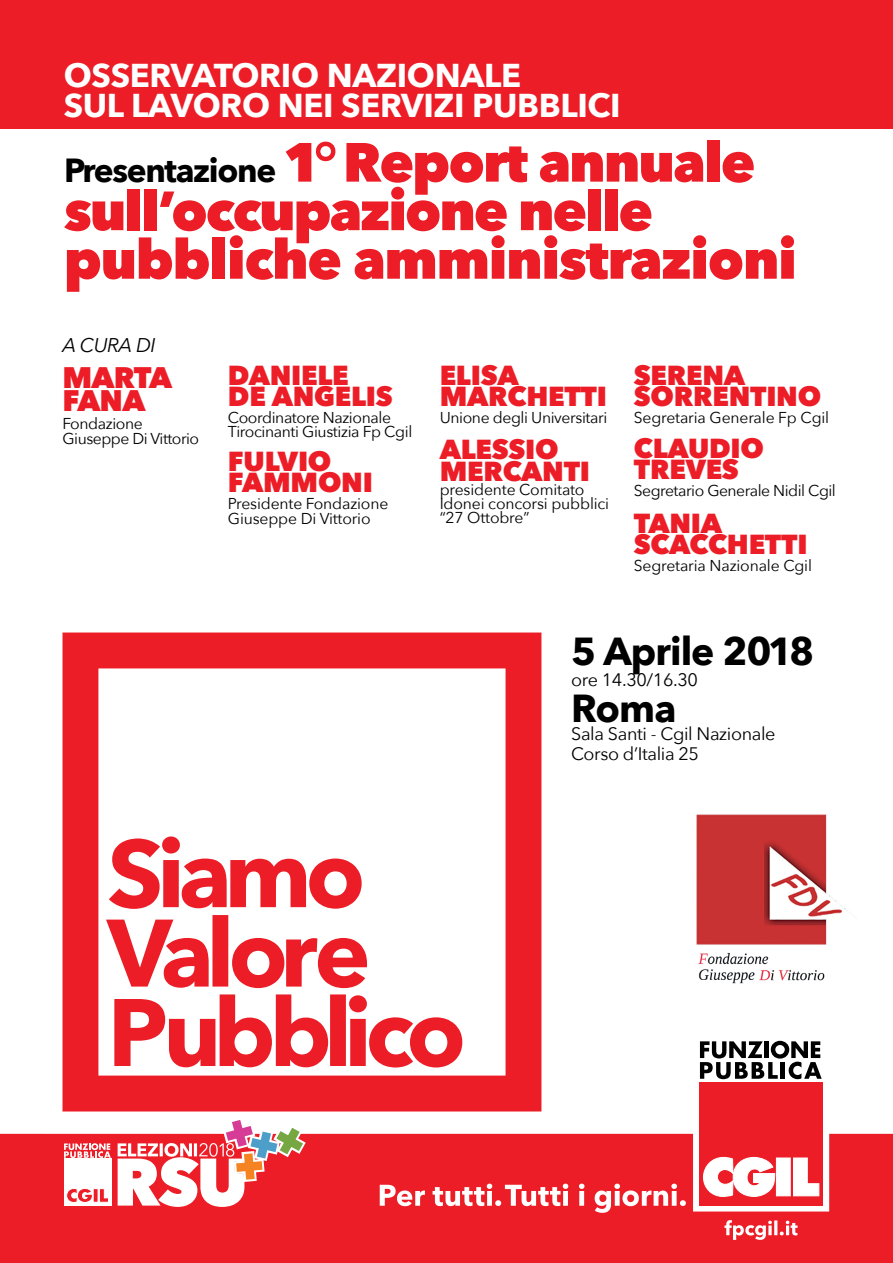
<style>
.page{position:relative;width:893px;height:1263px;background:#fff}
.page>*{position:absolute;margin:0;border:0;box-sizing:border-box;transform-origin:0 0}
.t1{font:800 54.6px/48.6px "Avenir Next";letter-spacing:-.03em;color:#ec1d26}
.t2{font:700 39px "Avenir Next";letter-spacing:-.025em;color:#000001}
.t3{font:700 33px/30px "Avenir Next";letter-spacing:-.01em;color:#fff}
.t4{font:800 29.7px/23.1px "Avenir Next";letter-spacing:-.025em;color:#ec1d26}
.t5{font:800 27.45px/21.3px "Avenir Next";letter-spacing:-.01em;color:#ec1d26}
.t6{font:italic 19.8px "Avenir Next";letter-spacing:-.025em;color:#000001}
.t7{font:18px/19.5px "Avenir Next";letter-spacing:-.02em;color:#000001}
.t8{font:15.75px/14.2px "Avenir Next";letter-spacing:-.025em;color:#000001}
.s1{font-weight:700;font-size:33.3px;color:#000001}
</style>
<div class="page">
<div style="left:0;top:0;width:893px;height:128px;background:#ec1d26"></div>
<div style="left:0;top:1134px;width:893px;height:129px;background:#ec1d26"></div>
<svg style="left:700px;top:1041px;width:122px;height:38px"></svg>
<div style="left:699px;top:1082px;width:124px;height:123px;background:#ec1d26"></div>
<div style="left:776px;top:1158px;width:14px;height:38px;background:#fff"></div>
<svg style="left:793px;top:1158px;width:26px;height:38px"></svg>
<svg style="left:703px;top:1157px;width:72px;height:39px"></svg>
<svg style="left:724px;top:1220px;width:74px;height:20px"></svg>
<svg style="left:64px;top:1143px;width:47px;height:15px"></svg>
<div style="left:64px;top:1159px;width:47px;height:47px;background:#fff"></div>
<svg style="left:93px;top:1188px;width:5px;height:14px"></svg>
<svg style="left:99px;top:1188px;width:9px;height:14px"></svg>
<svg style="left:66px;top:1188px;width:26px;height:14px"></svg>
<svg style="left:118px;top:1120px;width:185px;height:87px"></svg>
<svg style="left:380px;top:1183px;width:306px;height:30px"></svg>
<svg style="left:63px;top:632px;width:478px;height:479px"></svg>
<svg style="left:114px;top:994px;width:348px;height:73px"></svg>
<svg style="left:106px;top:915px;width:261px;height:73px"></svg>
<svg style="left:109px;top:836px;width:253px;height:73px"></svg>
<img style="left:696px;top:814px;width:152px;height:131px">
<img style="left:698px;top:952px;width:71px;height:13px">
<img style="left:699px;top:969px;width:56px;height:15px">
<img style="left:759px;top:970px;width:66px;height:11px">
<h3 class="t3" style="left:64px;top:60px;width:558px">OSSERVATORIO NAZIONALE<br>SUL LAVORO NEI SERVIZI PUBBLICI</h3>
<h1 class="t1" style="left:64px;top:138px;width:734px"><span class="s1">Presentazione</span> 1° Report annuale sull’occupazione nelle pubbliche amministrazioni</h1>
<p class="t6" style="left:63px;top:328px;width:95px">A CURA DI</p>
<h3 class="t4" style="left:63px;top:366px;width:111px">MARTA<br>FANA</h3>
<p class="t8" style="left:63px;top:416px;width:138px">Fondazione<br>Giuseppe Di Vittorio</p>
<h3 class="t5" style="left:228px;top:364px;width:166px">DANIELE<br>DE ANGELIS</h3>
<p class="t8" style="left:228px;top:410px;width:186px">Coordinatore Nazionale<br>Tirocinanti Giustizia Fp Cgil</p>
<h3 class="t5" style="left:228px;top:450px;width:146px">FULVIO<br>FAMMONI</h3>
<p class="t8" style="left:228px;top:496px;width:162px">Presidente Fondazione<br>Giuseppe Di Vittorio</p>
<h3 class="t5" style="left:440px;top:364px;width:169px">ELISA<br>MARCHETTI</h3>
<p class="t8" style="left:440px;top:410px;width:169px">Unione degli Universitari</p>
<h3 class="t5" style="left:440px;top:439px;width:152px">ALESSIO<br>MERCANTI</h3>
<p class="t8" style="left:440px;top:482px;width:171px">presidente Comitato<br>Idonei concorsi pubblici “27 Ottobre”</p>
<h3 class="t5" style="left:634px;top:364px;width:189px">SERENA<br>SORRENTINO</h3>
<p class="t8" style="left:634px;top:410px;width:197px">Segretaria Generale Fp Cgil</p>
<h3 class="t5" style="left:634px;top:437px;width:132px">CLAUDIO<br>TREVES</h3>
<p class="t8" style="left:634px;top:483px;width:204px">Segretario Generale Nidil Cgil</p>
<h3 class="t5" style="left:634px;top:512px;width:175px">TANIA<br>SCACCHETTI</h3>
<p class="t8" style="left:634px;top:557px;width:180px">Segretaria Nazionale Cgil</p>
<h2 class="t2" style="left:571px;top:618px;width:245px">5 Aprile 2018</h2>
<p class="t7" style="left:571px;top:669px;width:128px">ore 14.30/16.30</p>
<h2 class="t2" style="left:571px;top:675px;width:107px">Roma</h2>
<p class="t7" style="left:571px;top:723px;width:206px">Sala Santi - Cgil Nazionale<br>Corso d’Italia 25</p>
</div>
